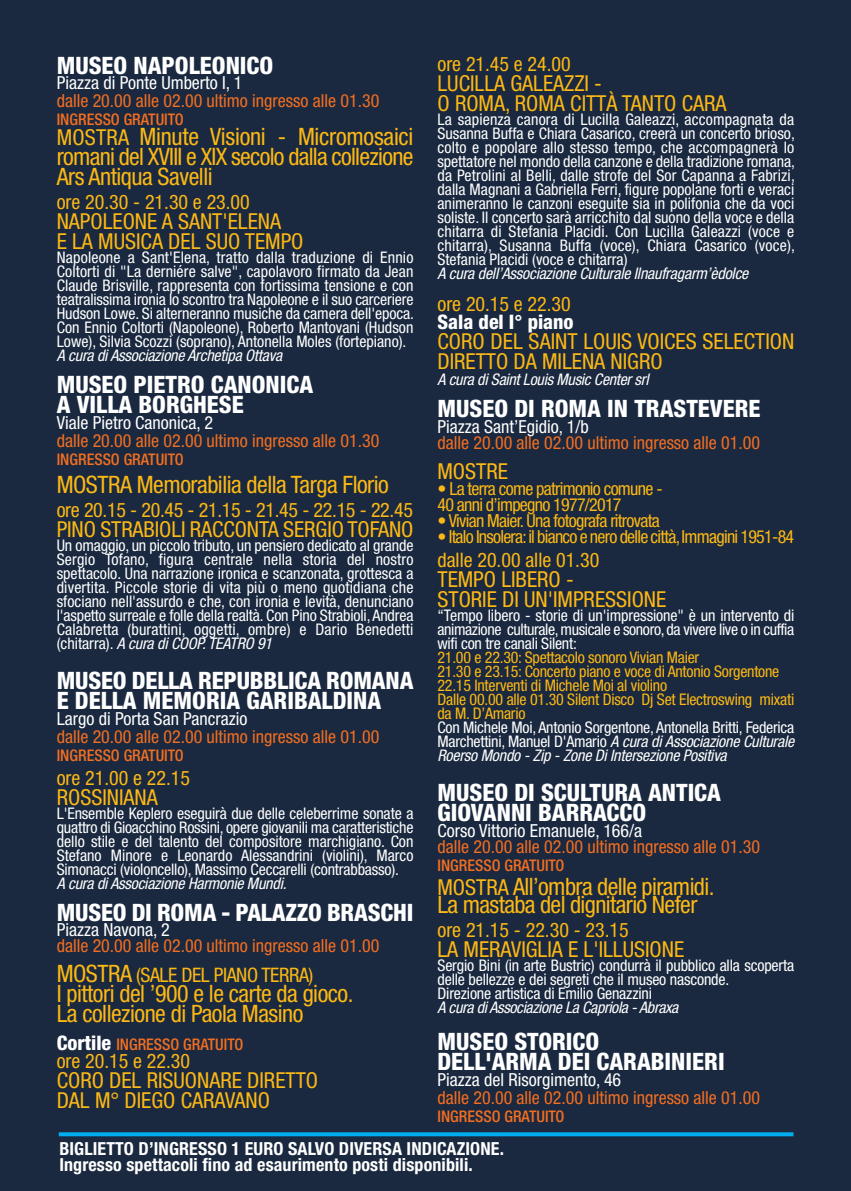
<style>
.page{position:relative;width:851px;height:1191px;background:#fff}
.page>*{position:absolute;margin:0;border:0;box-sizing:border-box;transform-origin:0 0}
.t1{font:condensed 24px/20px "Helvetica Neue";letter-spacing:-.02em;color:#fcb814}
.t2{font:800 condensed 24px/20px "Helvetica Neue";color:#fff}
.t3{font:condensed 22px/20px "Helvetica Neue";color:#fcb814}
.t4{font:condensed 20px "Helvetica Neue";color:#fcb814}
.t5{font:condensed 20px "Helvetica Neue";letter-spacing:-.02em;color:#fcb814}
.t6{font:800 condensed 20px "Helvetica Neue";color:#fff}
.t7{font:condensed 18px "Helvetica Neue";color:#f36e21}
.t8{font:condensed 18px "Helvetica Neue";color:#fff}
.t9{font:condensed 18px/16px "Helvetica Neue";letter-spacing:-.04em;color:#fcb814}
.t10{font:700 condensed 18px/16px "Helvetica Neue";letter-spacing:.005em;color:#fff}
.t11{font:condensed 16px/14px "Helvetica Neue";letter-spacing:-.01em;color:#fff;text-align:justify}
.t12{font:condensed 16px/14px "Helvetica Neue";letter-spacing:-.015em;color:#fcb814}
.t13{font:italic condensed 16px "Helvetica Neue";letter-spacing:-.015em;color:#fff}
.t14{font:500 condensed 16px "Helvetica Neue";color:#f36e21}
.s1{font-size:22px}
.s2{font-style:italic}
.s3{font-size:24px}
.s4{font-weight:800;font-size:20px;color:#fff}
</style>
<div class="page">
<div style="left:0;top:0;width:850px;height:1191px;background:#1a293f"></div>
<svg style="left:59px;top:1132px;width:734px;height:4px;background:#01a4e1"></svg>
<h1 class="t2" style="left:57px;top:57px;width:218px">MUSEO NAPOLEONICO</h1>
<p class="t8" style="left:57px;top:76px;width:187px">Piazza di Ponte Umberto I, 1</p>
<p class="t7" style="left:57px;top:94px;width:324px">dalle 20.00 alle 02.00 ultimo ingresso alle 01.30</p>
<p class="t14" style="left:57px;top:114px;width:128px">INGRESSO GRATUITO</p>
<h1 class="t1" style="left:57px;top:129px;width:358px;text-align:justify"><span class="s1">MOSTRA</span> Minute Visioni - Micromosaici romani del XVIII e XIX secolo dalla collezione Ars Antiqua Savelli</h1>
<p class="t4" style="left:57px;top:195px;width:194px">ore 20.30 - 21.30 e 23.00</p>
<h2 class="t3" style="left:57px;top:213px;width:248px">NAPOLEONE A SANT'ELENA<br>E LA MUSICA DEL SUO TEMPO</h2>
<p class="t11" style="left:57px;top:252px;width:359px">Napoleone a Sant'Elena, tratto dalla traduzione di Ennio Coltorti di "La derniére salve", capolavoro firmato da Jean Claude Brisville, rappresenta con fortissima tensione e con teatralissima ironia lo scontro tra Napoleone e il suo carceriere Hudson Lowe. Si alterneranno musiche da camera dell'epoca.<br>Con Ennio Coltorti (Napoleone), Roberto Mantovani (Hudson Lowe), Silvia Scozzi (soprano), Antonella Moles (fortepiano).</p>
<p class="t13" style="left:57px;top:350px;width:227px">A cura di Associazione Archetipa Ottava</p>
<h1 class="t2" style="left:57px;top:377px;width:258px">MUSEO PIETRO CANONICA<br>A VILLA BORGHESE</h1>
<p class="t8" style="left:57px;top:416px;width:158px">Viale Pietro Canonica, 2</p>
<p class="t7" style="left:57px;top:434px;width:324px">dalle 20.00 alle 02.00 ultimo ingresso alle 01.30</p>
<p class="t14" style="left:57px;top:454px;width:128px">INGRESSO GRATUITO</p>
<h1 class="t1" style="left:57px;top:477px;width:333px">MOSTRA Memorabilia della Targa Florio</h1>
<p class="t4" style="left:57px;top:503px;width:358px">ore 20.15 - 20.45 - 21.15 - 21.45 - 22.15 - 22.45</p>
<h2 class="t3" style="left:57px;top:521px;width:358px">PINO STRABIOLI RACCONTA SERGIO TOFANO</h2>
<p class="t11" style="left:57px;top:540px;width:358px">Un omaggio, un piccolo tributo, un pensiero dedicato al grande Sergio Tofano, figura centrale nella storia del nostro spettacolo. Una narrazione ironica e scanzonata, grottesca a divertita. Piccole storie di vita più o meno quotidiana che sfociano nell'assurdo e che, con ironia e levità, denunciano l'aspetto surreale e folle della realtà. Con Pino Strabioli,Andrea Calabretta (burattini, oggetti, ombre) e Dario Benedetti (chitarra). <span class="s2">A cura di COOP. TEATRO 91</span></p>
<h1 class="t2" style="left:57px;top:673px;width:358px">MUSEO DELLA REPUBBLICA ROMANA<br>E DELLA MEMORIA GARIBALDINA</h1>
<p class="t8" style="left:57px;top:712px;width:192px">Largo di Porta San Pancrazio</p>
<p class="t7" style="left:57px;top:730px;width:324px">dalle 20.00 alle 02.00 ultimo ingresso alle 01.00</p>
<p class="t14" style="left:57px;top:749px;width:128px">INGRESSO GRATUITO</p>
<p class="t4" style="left:57px;top:770px;width:135px">ore 21.00 e 22.15</p>
<h2 class="t3" style="left:57px;top:789px;width:102px">ROSSINIANA</h2>
<p class="t11" style="left:57px;top:807px;width:358px">L'Ensemble Keplero eseguirà due delle celeberrime sonate a quattro di Gioacchino Rossini, opere giovanili ma caratteristiche dello stile e del talento del compositore marchigiano. Con Stefano Minore e Leonardo Alessandrini (violini), Marco Simonacci (violoncello), Massimo Ceccarelli (contrabbasso).</p>
<p class="t13" style="left:57px;top:877px;width:231px">A cura di Associazione Harmonie Mundi.</p>
<h1 class="t2" style="left:57px;top:904px;width:358px">MUSEO DI ROMA - PALAZZO BRASCHI</h1>
<p class="t8" style="left:57px;top:923px;width:115px">Piazza Navona, 2</p>
<p class="t7" style="left:57px;top:939px;width:324px">dalle 20.00 alle 02.00 ultimo ingresso alle 01.00</p>
<p class="t5" style="left:57px;top:968px;width:258px"><span class="s3">MOSTRA</span> (SALE DEL PIANO TERRA)</p>
<h1 class="t1" style="left:57px;top:986px;width:298px">I pittori del ’900 e le carte da gioco.<br>La collezione di Paola Masino</h1>
<p class="t14" style="left:57px;top:1039px;width:188px"><span class="s4">Cortile</span> INGRESSO GRATUITO</p>
<p class="t4" style="left:57px;top:1054px;width:135px">ore 20.15 e 22.30</p>
<h2 class="t3" style="left:57px;top:1072px;width:263px">CORO DEL RISUONARE DIRETTO<br>DAL M° DIEGO CARAVANO</h2>
<p class="t4" style="left:437px;top:57px;width:135px">ore 21.45 e 24.00</p>
<h2 class="t3" style="left:437px;top:75px;width:290px">LUCILLA GALEAZZI -<br>O ROMA, ROMA CITTÀ TANTO CARA</h2>
<p class="t11" style="left:437px;top:114px;width:359px">La sapienza canora di Lucilla Galeazzi, accompagnata da Susanna Buffa e Chiara Casarico, creerà un concerto brioso, colto e popolare allo stesso tempo, che accompagnerà lo spettatore nel mondo della canzone e della tradizione romana, da Petrolini al Belli, dalle strofe del Sor Capanna a Fabrizi, dalla Magnani a Gabriella Ferri, figure popolane forti e veraci animeranno le canzoni eseguite sia in polifonia che da voci soliste. Il concerto sarà arricchito dal suono della voce e della chitarra di Stefania Placidi. Con Lucilla Galeazzi (voce e chitarra), Susanna Buffa (voce), Chiara Casarico (voce), Stefania Placidi (voce e chitarra)</p>
<p class="t13" style="left:437px;top:268px;width:312px">A cura dell’Associazione Culturale Ilnaufragarm’èdolce</p>
<p class="t4" style="left:437px;top:297px;width:135px">ore 20.15 e 22.30</p>
<p class="t6" style="left:437px;top:315px;width:138px">Sala del I° piano</p>
<h2 class="t3" style="left:437px;top:333px;width:358px">CORO DEL SAINT LOUIS VOICES SELECTION<br>DIRETTO DA MILENA NIGRO</h2>
<p class="t13" style="left:437px;top:374px;width:212px">A cura di Saint Louis Music Center srl</p>
<h1 class="t2" style="left:437px;top:400px;width:324px">MUSEO DI ROMA IN TRASTEVERE</h1>
<p class="t8" style="left:437px;top:420px;width:153px">Piazza Sant’Egidio, 1/b</p>
<p class="t7" style="left:437px;top:436px;width:324px">dalle 20.00 alle 02.00 ultimo ingresso alle 01.00</p>
<h2 class="t3" style="left:437px;top:463px;width:72px">MOSTRE</h2>
<p class="t9" style="left:437px;top:482px;width:227px">• La terra come patrimonio comune -<br>40 anni d’impegno 1977/2017</p>
<p class="t9" style="left:437px;top:514px;width:224px">• Vivian Maier. Una fotografa ritrovata</p>
<p class="t9" style="left:437px;top:530px;width:358px">• Italo Insolera:il bianco e nero delle città,Immagini 1951-84</p>
<p class="t4" style="left:437px;top:553px;width:163px">dalle 20.00 alle 01.30</p>
<h2 class="t3" style="left:437px;top:571px;width:230px">TEMPO LIBERO -<br>STORIE DI UN'IMPRESSIONE</h2>
<p class="t11" style="left:437px;top:610px;width:358px">“Tempo libero - storie di un'impressione" è un intervento di animazione culturale,musicale e sonoro, da vivere live o in cuffia wifi con tre canali Silent:</p>
<p class="t12" style="left:437px;top:652px;width:358px">21.00 e 22.30: Spettacolo sonoro Vivian Maier<br>21.30 e 23.15: Concerto piano e voce di Antonio Sorgentone 22.15 Interventi di Michele Moi al violino<br>Dalle 00.00 alle 01.30 Silent Disco Dj Set Electroswing mixati da M. D’Amario</p>
<p class="t11" style="left:437px;top:722px;width:358px">Con Michele Moi, Antonio Sorgentone, Antonella Britti, Federica Marchettini, Manuel D'Amario <span class="s2">A cura di Associazione Culturale Roerso Mondo - Zip - Zone Di Intersezione Positiva</span></p>
<h1 class="t2" style="left:437px;top:784px;width:285px">MUSEO DI SCULTURA ANTICA<br>GIOVANNI BARRACCO</h1>
<p class="t8" style="left:437px;top:824px;width:206px">Corso Vittorio Emanuele, 166/a</p>
<p class="t7" style="left:437px;top:840px;width:324px">dalle 20.00 alle 02.00 ultimo ingresso alle 01.30</p>
<p class="t14" style="left:437px;top:859px;width:128px">INGRESSO GRATUITO</p>
<h1 class="t1" style="left:437px;top:879px;width:278px;line-height:18px"><span class="s1">MOSTRA</span> All’ombra delle piramidi.<br>La mastaba del dignitario Nefer</h1>
<p class="t4" style="left:437px;top:922px;width:193px">ore 21.15 - 22.30 - 23.15</p>
<h2 class="t3" style="left:437px;top:941px;width:248px">LA MERAVIGLIA E L'ILLUSIONE</h2>
<p class="t11" style="left:437px;top:959px;width:358px;text-align:left">Sergio Bini (in arte Bustric) condurrà il pubblico alla scoperta delle bellezze e dei segreti che il museo nasconde.<br>Direzione artistica di Emilio Genazzini</p>
<p class="t13" style="left:437px;top:1001px;width:242px">A cura di Associazione La Capriola - Abraxa</p>
<h1 class="t2" style="left:437px;top:1033px;width:288px">MUSEO STORICO<br>DELL'ARMA DEI CARABINIERI</h1>
<p class="t8" style="left:437px;top:1072px;width:185px">Piazza del Risorgimento, 46</p>
<p class="t7" style="left:437px;top:1090px;width:324px">dalle 20.00 alle 02.00 ultimo ingresso alle 01.00</p>
<p class="t14" style="left:437px;top:1110px;width:128px">INGRESSO GRATUITO</p>
<p class="t10" style="left:59px;top:1142px;width:446px">BIGLIETTO D’INGRESSO 1 EURO SALVO DIVERSA INDICAZIONE.<br>Ingresso spettacoli fino ad esaurimento posti disponibili.</p>
</div>
